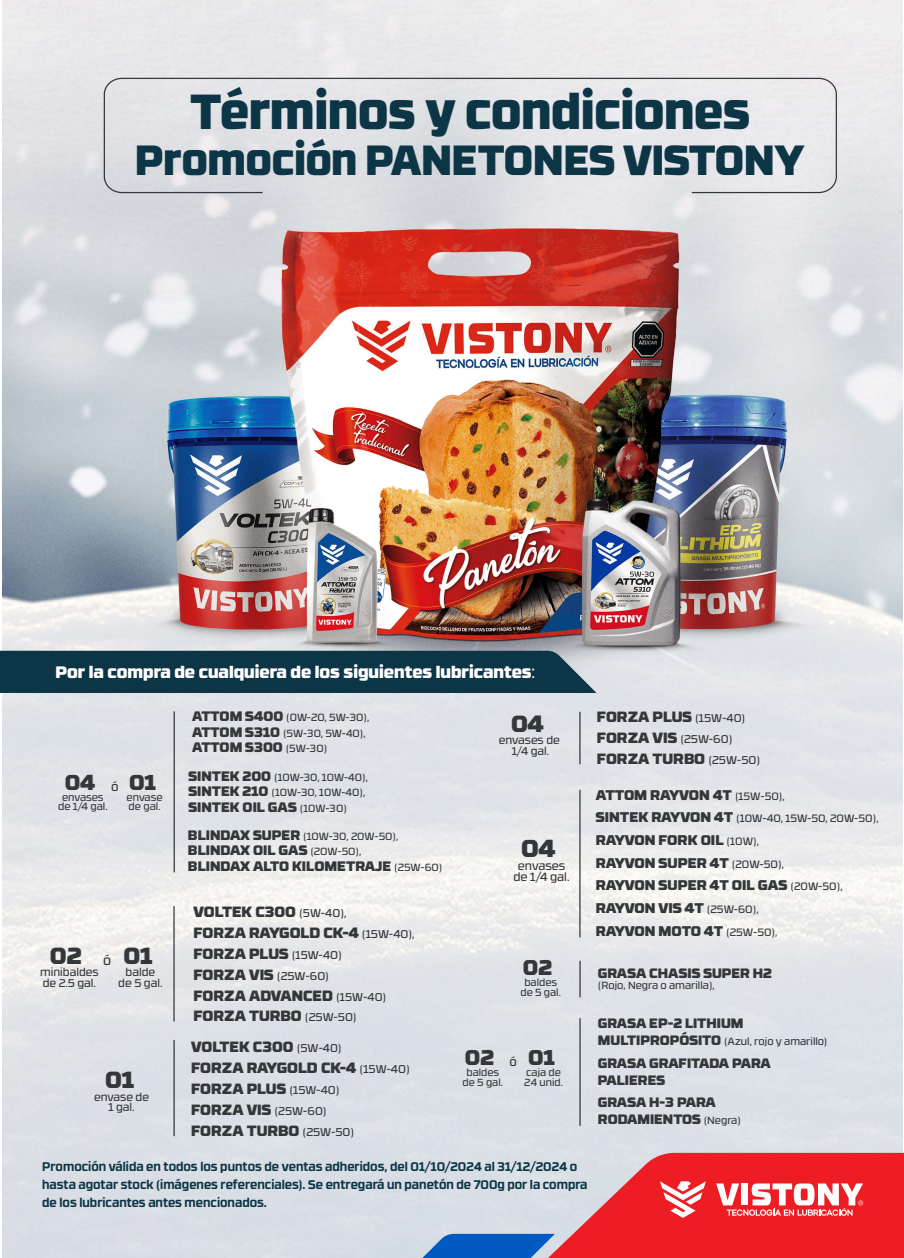
<style>
.page{position:relative;width:904px;height:1258px;background:#fff}
.page>*{position:absolute;margin:0;border:0;box-sizing:border-box;transform-origin:0 0}
.t1{font:900 49.12px "RB No 3.1";color:#0c3546;scale:.95 1}
.t2{font:900 42.12px "RB No 3.1";color:#0c3546;scale:.95 1}
.t3{font:900 24.44px "RB No 3.1";color:#333739}
.t4{font:900 23.31px "RB No 3.1";color:#333739}
.t5{font:900 21.56px "RB No 3.1";color:#333739}
.t6{font:900 21.38px "RB No 3.1";color:#333739}
.t7{font:900 16.5px "RB No 3.1";color:#fff}
.t8{font:900 14.88px/20.9px "RB No 3.1";color:#333739}
.t9{font:900 14.06px/22.6px "RB No 3.1";color:#333739}
.t10{font:900 14.06px "RB No 3.1";letter-spacing:-.02em;color:#333739}
.t11{font:900 13.75px/15.4px "RB No 3.1";color:#333739}
.t12{font:900 13.62px/17.1px "RB No 3.1";color:#333739}
.t13{font:700 12.5px/18.1px "RB No 3.1";color:#0c3546;scale:.95 1}
.t14{font:12.25px "RB No 3.1";color:#333739}
.t15{font:11.75px/11.2px "RB No 3.1";color:#333739;text-align:center}
.t16{font:11.19px/10.7px "RB No 3.1";color:#333739;text-align:center}
.t17{font:10.69px "RB No 3.1";color:#333739}
.t18{font:10.44px/15.4px "RB No 3.1";color:#333739}
.t19{font:10.38px/9.9px "RB No 3.1";color:#333739}
.t20{font:10.31px "RB No 3.1";color:#333739}
.t21{font:10.25px/9.8px "RB No 3.1";color:#333739;text-align:center}
.s1{font-weight:400}
.s2{font-weight:900;font-size:13.75px}
.s3{font-weight:400;font-size:10.44px}
.s4{font-weight:400;font-size:13.25px}
.s5{font-weight:400;font-size:11.25px}
.s6{font-weight:400;font-size:12.12px}
.s7{font-weight:400;font-size:10.69px}
.s8{font-weight:900;font-size:14.06px}
.s9{font-weight:900;font-size:13.62px}
.s10{font-weight:400;font-size:10.31px}
</style>
<div class="page">
<img style="left:2px;top:0;width:900px;height:1258px">
<svg style="left:103px;top:77px;width:734px;height:117px;background:#dfe0e4"></svg>
<div style="left:0;top:651px;width:596px;height:42px;background:#0c3546"></div>
<svg style="left:408px;top:1153px;width:496px;height:105px;background:#db6f7a"></svg>
<hr style="left:579px;top:790px;width:1px;height:147px;background:#333739">
<hr style="left:579px;top:961px;width:1px;height:36px;background:#333739">
<hr style="left:579px;top:1018px;width:1px;height:108px;background:#333739">
<hr style="left:174px;top:711px;width:1px;height:161px;background:#333739">
<hr style="left:173px;top:906px;width:2px;height:115px;background:#333739">
<hr style="left:173px;top:1040px;width:2px;height:96px;background:#333739">
<hr style="left:579px;top:712px;width:1px;height:52px;background:#333739">
<h1 class="t1" style="left:190px;top:70px;width:591px">Términos y condiciones</h1>
<h2 class="t2" style="left:135px;top:124px;width:705px">Promoción PANETONES VISTONY</h2>
<p class="t7" style="left:56px;top:658px;width:481px">Por la compra de cualquiera de los siguientes lubricantes<span class="s1">:</span></p>
<p class="t18" style="left:192px;top:709px;width:178px"><span class="s2">ATTOM S400</span> (0W-20, 5W-30),<br><span class="s2">ATTOM S310</span> (5W-30, 5W-40),</p>
<p class="t11" style="left:192px;top:738px;width:136px">ATTOM S300 <span class="s3">(5W-30)</span></p>
<p class="t14" style="left:111px;top:777px;width:9px">ó</p>
<p class="t18" style="left:188px;top:769px;width:181px"><span class="s2">SINTEK 200</span> (10W-30, 10W-40),<br><span class="s2">SINTEK 210</span> (10W-30, 10W-40),</p>
<p class="t11" style="left:188px;top:798px;width:160px">SINTEK OIL GAS <span class="s3">(10W-30)</span></p>
<h3 class="t5" style="left:65px;top:764px;width:32px">04</h3>
<h3 class="t5" style="left:129px;top:764px;width:29px">01</h3>
<p class="t19" style="left:58px;top:791px;width:51px;text-align:center">envases de 1/4 gal.</p>
<p class="t19" style="left:127px;top:791px;width:38px">envase de gal.</p>
<h3 class="t4" style="left:50px;top:936px;width:33px">02</h3>
<h3 class="t4" style="left:103px;top:936px;width:51px"><span class="s4">ó</span> 01</h3>
<p class="t16" style="left:40px;top:966px;width:60px;text-align:left">minibaldes de 2.5 gal.</p>
<p class="t16" style="left:118px;top:966px;width:46px">balde de 5 gal.</p>
<h3 class="t4" style="left:105px;top:1060px;width:31px">01</h3>
<p class="t16" style="left:94px;top:1091px;width:57px">envase de<br>1 gal.</p>
<p class="t18" style="left:188px;top:828px;width:212px"><span class="s2">BLINDAX SUPER</span> (10W-30, 20W-50),</p>
<p class="t11" style="left:188px;top:842px;width:256px">BLINDAX OIL GAS <span class="s3">(20W-50),<br></span>BLINDAX ALTO KILOMETRAJE <span class="s3">(25W-60)</span></p>
<p class="t8" style="left:193px;top:900px;width:223px">VOLTEK C300 <span class="s5">(5W-40),<br></span>FORZA RAYGOLD CK-4 <span class="s5">(15W-40),<br></span>FORZA PLUS <span class="s5">(15W-40)<br></span>FORZA VIS <span class="s5">(25W-60)<br></span>FORZA ADVANCED <span class="s5">(15W-40)<br></span>FORZA TURBO <span class="s5">(25W-50)</span></p>
<p class="t8" style="left:191px;top:1035px;width:220px">VOLTEK C300 <span class="s5">(5W-40)<br></span>FORZA RAYGOLD CK-4 <span class="s5">(15W-40)<br></span>FORZA PLUS <span class="s5">(15W-40)<br></span>FORZA VIS <span class="s5">(25W-60)<br></span>FORZA TURBO <span class="s5">(25W-50)</span></p>
<h3 class="t4" style="left:511px;top:703px;width:34px">04</h3>
<p class="t16" style="left:498px;top:734px;width:63px">envases de<br>1/4 gal.</p>
<h3 class="t3" style="left:521px;top:828px;width:36px">04</h3>
<p class="t15" style="left:513px;top:859px;width:58px">envases de 1/4 gal.</p>
<h3 class="t6" style="left:523px;top:949px;width:31px">02</h3>
<p class="t21" style="left:520px;top:977px;width:42px">baldes de 5 gal.</p>
<h3 class="t6" style="left:465px;top:1039px;width:31px">02</h3>
<h3 class="t6" style="left:509px;top:1039px;width:47px"><span class="s6">ó</span> 01</h3>
<p class="t21" style="left:524px;top:1067px;width:40px;text-align:left">caja de<br>24 unid.</p>
<p class="t21" style="left:462px;top:1067px;width:42px">baldes de 5 gal.</p>
<p class="t13" style="left:42px;top:1156px;width:575px">Promoción válida en todos los puntos de ventas adheridos, del 01/10/2024 al 31/12/2024 o hasta agotar stock (imágenes referenciales). Se entregará un panetón de 700g por la compra de los lubricantes antes mencionados.</p>
<p class="t8" style="left:597px;top:705px;width:165px">FORZA PLUS <span class="s5">(15W-40)<br></span>FORZA VIS <span class="s5">(25W-60)<br></span>FORZA TURBO <span class="s5">(25W-50)</span></p>
<p class="t10" style="left:596px;top:783px;width:190px">ATTOM RAYVON 4T <span class="s7">(15W-50),</span></p>
<p class="t17" style="left:596px;top:810px;width:284px"><span class="s8">SINTEK RAYVON 4T</span> (10W-40, 15W-50, 20W-50),</p>
<p class="t9" style="left:596px;top:827px;width:248px">RAYVON FORK OIL <span class="s7">(10W),<br></span>RAYVON SUPER 4T <span class="s7">(20W-50),<br></span>RAYVON SUPER 4T OIL GAS <span class="s7">(20W-50),<br></span>RAYVON VIS 4T <span class="s7">(25W-60),<br></span>RAYVON MOTO 4T <span class="s7">(25W-50),</span></p>
<p class="t12" style="left:598px;top:963px;width:175px">GRASA CHASIS SUPER H2</p>
<p class="t20" style="left:598px;top:978px;width:118px">(Rojo, Negra o amarilla),</p>
<p class="t12" style="left:598px;top:1014px;width:147px">GRASA EP-2 LITHIUM</p>
<p class="t20" style="left:598px;top:1034px;width:231px"><span class="s9">MULTIPROPÓSITO</span> (Azul, rojo y amarillo)</p>
<p class="t12" style="left:598px;top:1053px;width:174px">GRASA GRAFITADA PARA<br>PALIERES</p>
<p class="t12" style="left:598px;top:1093px;width:144px">GRASA H-3 PARA<br>RODAMIENTOS <span class="s10">(Negra)</span></p>
</div>
